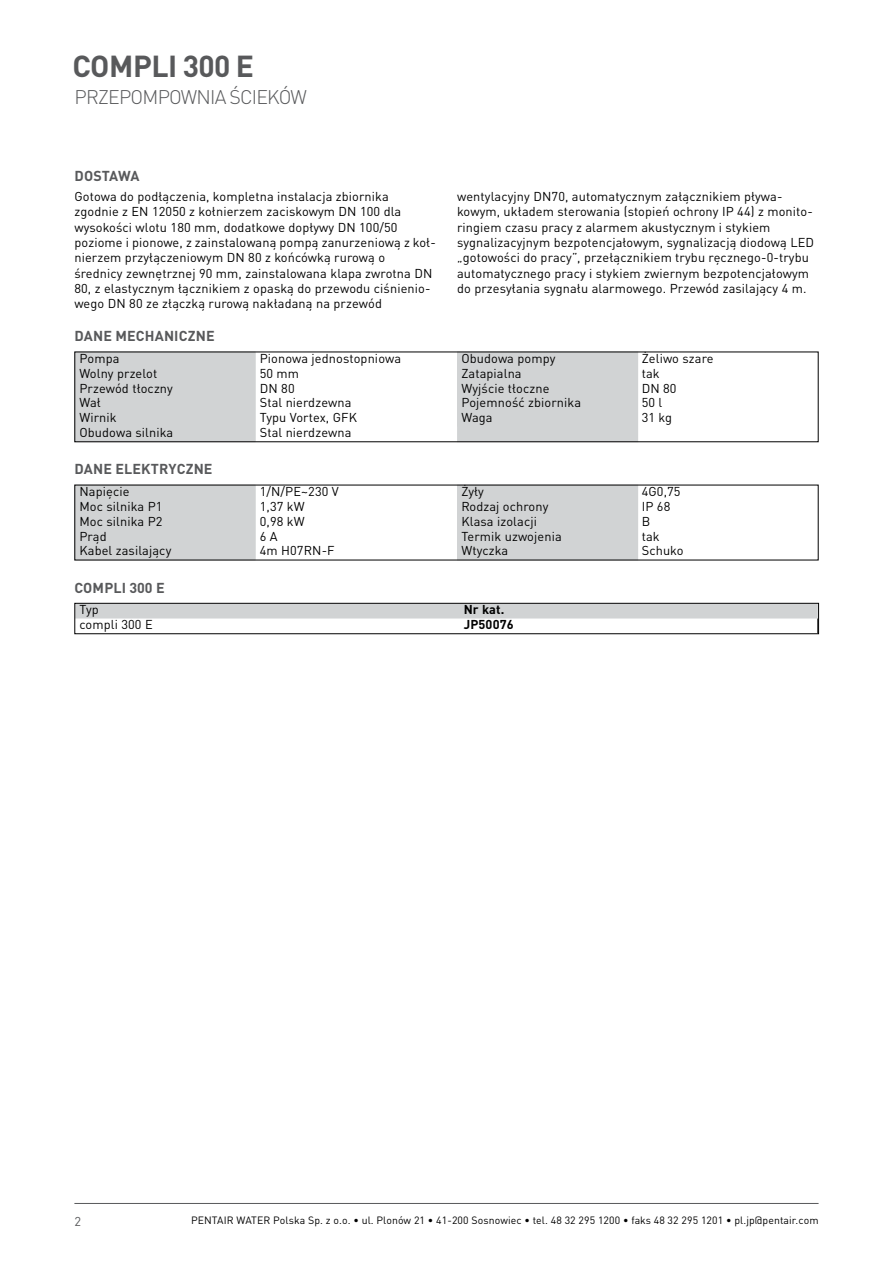
<style>
.page{position:relative;width:893px;height:1263px;background:#fff}
.page>*{position:absolute;margin:0;border:0;box-sizing:border-box;transform-origin:0 0}
.t1{font:700 30px "DIN Pro";letter-spacing:-.015em;color:#58595b}
.t2{font:300 19.5px "DIN Pro";letter-spacing:-.04em;color:#58595b}
.t3{font:700 14.25px "DIN Pro";letter-spacing:.01em;color:#58595b}
.t4{font:12.75px/15.3px "DIN Pro";letter-spacing:.01em;color:#000}
.t5{font:700 12.75px "DIN Pro";letter-spacing:.01em;color:#000}
.t6{font:12.75px "DIN Pro";color:#58595b}
.t7{font:10.5px "DIN Pro";letter-spacing:.01em;color:#000}
</style>
<div class="page">
<hr style="left:74px;top:1203px;width:745px;height:1px;background:#58595b">
<svg style="left:76px;top:605px;width:741px;height:14px;background:#d2d4d5"></svg>
<div style="left:74px;top:603px;width:745px;height:31px;border:1px solid #000"></div>
<svg style="left:255px;top:354px;width:383px;height:86px"></svg>
<div style="left:76px;top:354px;width:179px;height:86px;background:#d1d3d4"></div>
<div style="left:457px;top:354px;width:180px;height:73px;background:#d1d3d4"></div>
<svg style="left:76px;top:487px;width:562px;height:71px"></svg>
<h1 class="t1" style="left:72px;top:41px;width:183px">COMPLI 300 E</h1>
<h2 class="t2" style="left:75px;top:82px;width:234px">PRZEPOMPOWNIA ŚCIEKÓW</h2>
<p class="t3" style="left:74px;top:164px;width:67px">DOSTAWA</p>
<p class="t4" style="left:74px;top:188px;width:363px">Gotowa do podłączenia, kompletna instalacja zbiornika zgodnie z EN 12050 z kołnierzem zaciskowym DN 100 dla wysokości wlotu 180 mm, dodatkowe dopływy DN 100/50 poziome i pionowe, z zainstalowaną pompą zanurzeniową z koł&shy;nierzem przyłączeniowym DN 80 z końcówką rurową o średnicy zewnętrznej 90 mm, zainstalowana klapa zwrotna DN 80, z elastycznym łącznikiem z opaską do przewodu ciśnienio&shy;wego DN 80 ze złączką rurową nakładaną na przewód</p>
<p class="t4" style="left:457px;top:188px;width:359px">wentylacyjny DN70, automatycznym załącznikiem pływa&shy;kowym, układem sterowania (stopień ochrony IP 44) z monito&shy;ringiem czasu pracy z alarmem akustycznym i stykiem sygnalizacyjnym bezpotencjałowym, sygnalizacją diodową LED „gotowości do pracy”, przełącznikiem trybu ręcznego-0-trybu automatycznego pracy i stykiem zwiernym bezpotencjałowym do przesyłania sygnału alarmowego. Przewód zasilający 4 m.</p>
<p class="t3" style="left:74px;top:324px;width:142px">DANE MECHANICZNE</p>
<p class="t4" style="left:79px;top:349px;width:42px">Pompa</p>
<p class="t4" style="left:260px;top:349px;width:143px">Pionowa jednostopniowa</p>
<p class="t4" style="left:79px;top:364px;width:79px">Wolny przelot</p>
<p class="t4" style="left:260px;top:364px;width:41px">50 mm</p>
<p class="t4" style="left:79px;top:379px;width:95px">Przewód tłoczny</p>
<p class="t4" style="left:260px;top:379px;width:36px">DN 80</p>
<p class="t4" style="left:79px;top:394px;width:23px">Wał</p>
<p class="t4" style="left:260px;top:394px;width:93px">Stal nierdzewna</p>
<p class="t4" style="left:79px;top:409px;width:39px">Wirnik</p>
<p class="t4" style="left:260px;top:409px;width:99px">Typu Vortex, GFK</p>
<p class="t4" style="left:79px;top:424px;width:95px">Obudowa silnika</p>
<p class="t4" style="left:260px;top:424px;width:93px">Stal nierdzewna</p>
<p class="t3" style="left:74px;top:457px;width:140px">DANE ELEKTRYCZNE</p>
<p class="t4" style="left:79px;top:482px;width:52px">Napięcie</p>
<p class="t4" style="left:260px;top:482px;width:81px">1/N/PE~230 V</p>
<p class="t4" style="left:79px;top:497px;width:85px">Moc silnika P1</p>
<p class="t4" style="left:260px;top:497px;width:46px">1,37 kW</p>
<p class="t4" style="left:79px;top:512px;width:85px">Moc silnika P2</p>
<p class="t4" style="left:260px;top:512px;width:46px">0,98 kW</p>
<p class="t4" style="left:79px;top:527px;width:29px">Prąd</p>
<p class="t4" style="left:260px;top:527px;width:19px">6 A</p>
<p class="t4" style="left:79px;top:542px;width:93px">Kabel zasilający</p>
<p class="t4" style="left:260px;top:542px;width:76px">4m H07RN-F</p>
<p class="t3" style="left:74px;top:575px;width:92px">COMPLI 300 E</p>
<p class="t4" style="left:461px;top:349px;width:96px">Obudowa pompy</p>
<p class="t4" style="left:642px;top:349px;width:73px">Żeliwo szare</p>
<p class="t4" style="left:461px;top:364px;width:62px">Zatapialna</p>
<p class="t4" style="left:642px;top:364px;width:19px">tak</p>
<p class="t4" style="left:461px;top:379px;width:90px">Wyjście tłoczne</p>
<p class="t4" style="left:642px;top:379px;width:36px">DN 80</p>
<p class="t4" style="left:461px;top:394px;width:121px">Pojemność zbiornika</p>
<p class="t4" style="left:642px;top:394px;width:22px">50 l</p>
<p class="t4" style="left:461px;top:409px;width:33px">Waga</p>
<p class="t4" style="left:642px;top:409px;width:32px">31 kg</p>
<p class="t4" style="left:461px;top:482px;width:24px">Żyły</p>
<p class="t4" style="left:642px;top:482px;width:40px">4G0,75</p>
<p class="t4" style="left:461px;top:497px;width:89px">Rodzaj ochrony</p>
<p class="t4" style="left:642px;top:497px;width:30px">IP 68</p>
<p class="t4" style="left:461px;top:512px;width:77px">Klasa izolacji</p>
<p class="t4" style="left:642px;top:512px;width:10px">B</p>
<p class="t4" style="left:461px;top:527px;width:102px">Termik uzwojenia</p>
<p class="t4" style="left:642px;top:527px;width:19px">tak</p>
<p class="t4" style="left:461px;top:542px;width:48px">Wtyczka</p>
<p class="t4" style="left:642px;top:542px;width:43px">Schuko</p>
<p class="t4" style="left:79px;top:601px;width:21px">Typ</p>
<p class="t5" style="left:464px;top:599px;width:42px">Nr kat.</p>
<p class="t4" style="left:79px;top:616px;width:75px">compli 300 E</p>
<p class="t5" style="left:464px;top:614px;width:51px">JP50076</p>
<p class="t6" style="left:74px;top:1211px;width:8px">2</p>
<p class="t7" style="left:191px;top:1212px;width:629px">PENTAIR WATER Polska Sp. z o.o. ∙ ul. Plonów 21 ∙ 41-200 Sosnowiec ∙ tel. 48 32 295 1200 ∙ faks 48 32 295 1201 ∙ pl.jp@pentair.com</p>
</div>
